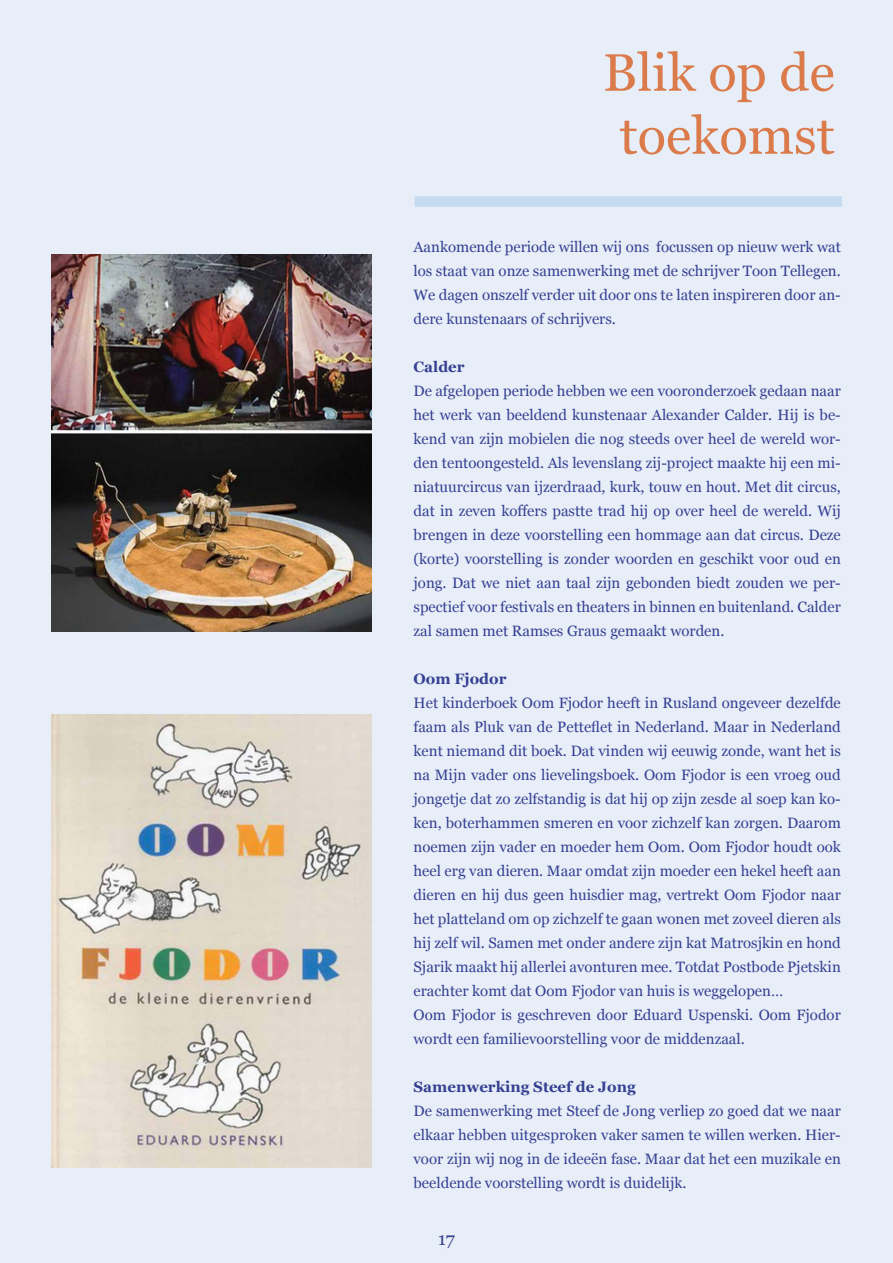
<style>
.page{position:relative;width:893px;height:1263px;background:#e8eef7}
.page>*{position:absolute;margin:0;border:0;box-sizing:border-box;transform-origin:0 0}
.t1{font:52.5px/63px "Georgia";color:#db7b4b;text-align:center}
.t2{font:18px "Georgia";color:#37428e}
.t3{font:15px/24px "Georgia";color:#354093;text-align:justify}
.t4{font:700 15px "Georgia";color:#354093}
</style>
<div class="page">
<img style="left:51px;top:254px;width:320px;height:377px">
<img style="left:51px;top:715px;width:320px;height:452px">
<div style="left:415px;top:196px;width:427px;height:11px;background:#c4dbf2"></div>
<h1 class="t1" style="left:603px;top:39px;width:233px">Blik op de toekomst</h1>
<p class="t3" style="left:414px;top:234px;width:429px">Aankomende periode willen wij ons focussen op nieuw werk wat los staat van onze samenwerking met de schrijver Toon Tellegen.<br>We dagen onszelf verder uit door ons te laten inspireren door an&shy;dere kunstenaars of schrijvers.</p>
<p class="t4" style="left:414px;top:356px;width:53px">Calder</p>
<p class="t3" style="left:414px;top:378px;width:429px">De afgelopen periode hebben we een vooronderzoek gedaan naar het werk van beeldend kunstenaar Alexander Calder. Hij is be&shy;kend van zijn mobielen die nog steeds over heel de wereld wor&shy;den tentoongesteld. Als levenslang zij-project maakte hij een mi&shy;niatuurcircus van ijzerdraad, kurk, touw en hout. Met dit circus, dat in zeven koffers pastte trad hij op over heel de wereld. Wij brengen in deze voorstelling een hommage aan dat circus. Deze (korte) voorstelling is zonder woorden en geschikt voor oud en jong. Dat we niet aan taal zijn gebonden biedt zouden we per&shy;spectief voor festivals en theaters in binnen en buitenland. Calder zal samen met Ramses Graus gemaakt worden.</p>
<p class="t4" style="left:414px;top:668px;width:94px">Oom Fjodor</p>
<p class="t3" style="left:414px;top:690px;width:429px;text-align:left">Het kinderboek Oom Fjodor heeft in Rusland ongeveer dezelfde faam als Pluk van de Petteflet in Nederland. Maar in Nederland kent niemand dit boek. Dat vinden wij eeuwig zonde, want het is na Mijn vader ons lievelingsboek. Oom Fjodor is een vroeg oud jongetje dat zo zelfstandig is dat hij op zijn zesde al soep kan ko&shy;ken, boterhammen smeren en voor zichzelf kan zorgen. Daarom noemen zijn vader en moeder hem Oom. Oom Fjodor houdt ook heel erg van dieren. Maar omdat zijn moeder een hekel heeft aan dieren en hij dus geen huisdier mag, vertrekt Oom Fjodor naar het platteland om op zichzelf te gaan wonen met zoveel dieren als hij zelf wil. Samen met onder andere zijn kat Matrosjkin en hond Sjarik maakt hij allerlei avonturen mee. Totdat Postbode Pjetskin erachter komt dat Oom Fjodor van huis is weggelopen…<br>Oom Fjodor is geschreven door Eduard Uspenski. Oom Fjodor wordt een familievoorstelling voor de middenzaal.</p>
<p class="t4" style="left:414px;top:1076px;width:224px">Samenwerking Steef de Jong</p>
<p class="t3" style="left:414px;top:1098px;width:429px">De samenwerking met Steef de Jong verliep zo goed dat we naar elkaar hebben uitgesproken vaker samen te willen werken. Hier&shy;voor zijn wij nog in de ideeën fase. Maar dat het een muzikale en beeldende voorstelling wordt is duidelijk.</p>
<p class="t2" style="left:438px;top:1225px;width:18px">17</p>
</div>
